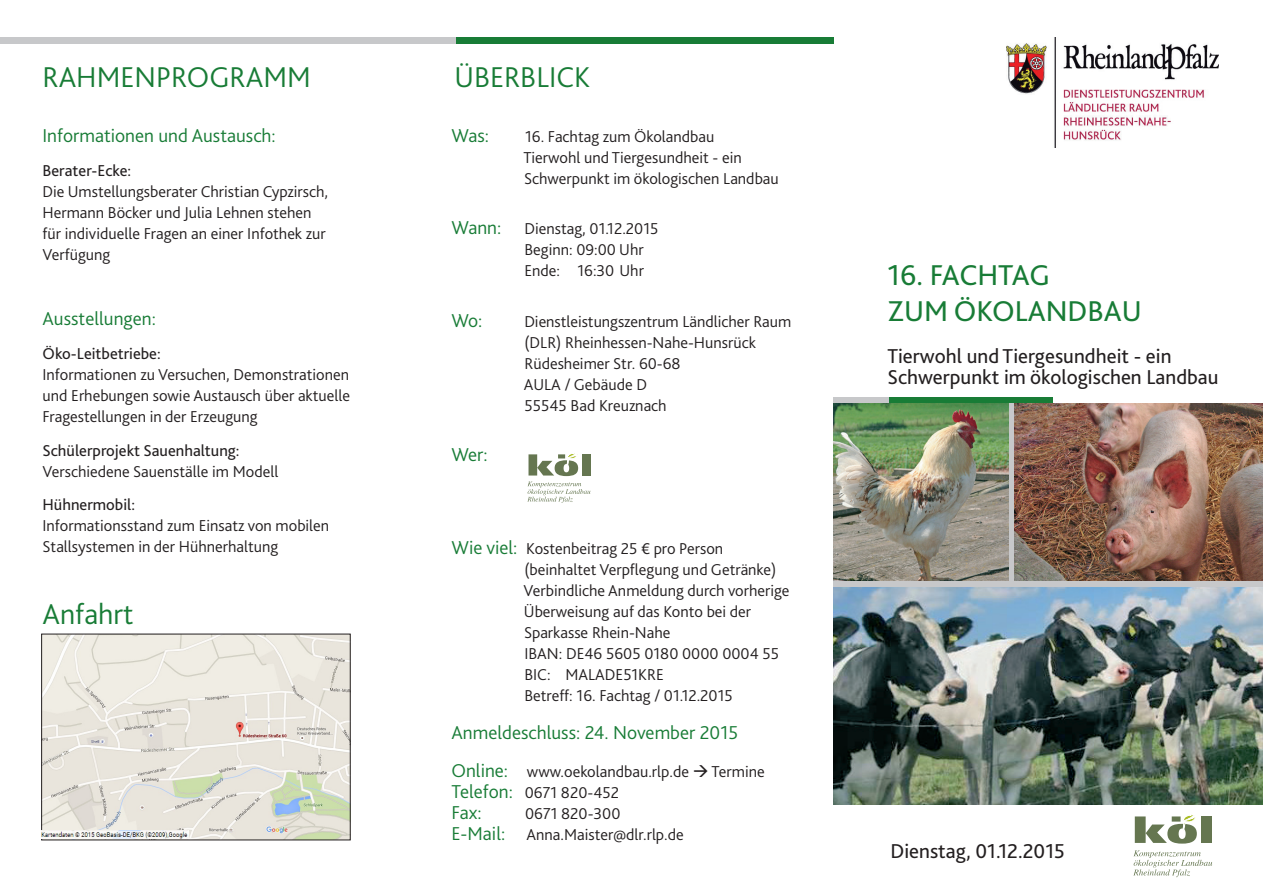
<style>
.page{position:relative;width:1263px;height:893px;background:#fff}
.page>*{position:absolute;margin:0;border:0;box-sizing:border-box;transform-origin:0 0}
.Überschrift{font:300 30px "Bliss 2";color:#187c36}
.Text_normal{font:30px "Bliss 2";color:#187c36}
.Text_normal-2{font:300 30px "Bliss 2";color:#187c36}
.Text_normal-3{font:21px/21px "Bliss 2";color:#231f20}
.Text_normal-4{font:300 19.5px "Bliss 2";color:#187c36}
.Text_normal-5{font:300 16.5px/21px "Bliss 2";color:#231f20}
.Text_normal-6{font:16.5px "Bliss 2";color:#231f20}
.s1{font-size:19.5px;color:#187c36}
</style>
<div class="page">
<div style="left:0;top:37px;width:456px;height:6px;background:#c7c8ca"></div>
<div style="left:456px;top:37px;width:377px;height:6px;background:#187c36"></div>
<div style="left:1201px;top:816px;width:11px;height:27px;background:#657650"></div>
<svg style="left:1133px;top:850px;width:79px;height:27px"></svg>
<svg style="left:1135px;top:815px;width:62px;height:29px"></svg>
<img style="left:43px;top:636px;width:305px;height:202px">
<img style="left:41px;top:830px;width:147px;height:8px">
<div style="left:582px;top:454px;width:8px;height:22px;background:#657650"></div>
<svg style="left:527px;top:482px;width:63px;height:21px"></svg>
<svg style="left:528px;top:453px;width:50px;height:23px"></svg>
<img style="left:1006px;top:37px;width:212px;height:111px">
<div style="left:1009px;top:400px;width:6px;height:199px;background:#c7c8ca"></div>
<img style="left:1015px;top:403px;width:248px;height:178px">
<img style="left:833px;top:403px;width:176px;height:178px">
<div style="left:833px;top:398px;width:56px;height:5px;background:#c7c8ca"></div>
<div style="left:889px;top:398px;width:163px;height:5px;background:#187c36"></div>
<img style="left:833px;top:587px;width:430px;height:218px">
<div style="left:833px;top:581px;width:430px;height:6px;background:#c7c8ca"></div>
<p class="Überschrift" style="left:43px;top:58px;width:270px">RAHMENPROGRAMM</p>
<p class="Überschrift" style="left:454px;top:59px;width:137px">ÜBERBLICK</p>
<p class="Text_normal-4" style="left:43px;top:123px;width:235px">Informationen und Austausch:</p>
<p class="Text_normal-6" style="left:43px;top:160px;width:90px">Berater-Ecke:</p>
<p class="Text_normal-5" style="left:43px;top:180px;width:287px">Die Umstellungsberater Christian Cypzirsch, Hermann Böcker und Julia Lehnen stehen für individuelle Fragen an einer Infothek zur Verfügung</p>
<p class="Text_normal-4" style="left:43px;top:306px;width:115px">Ausstellungen:</p>
<p class="Text_normal-6" style="left:43px;top:343px;width:120px">Öko-Leitbetriebe:</p>
<p class="Text_normal-5" style="left:43px;top:363px;width:309px;text-align:justify">Informationen zu Versuchen, Demonstrationen und Erhebungen sowie Austausch über aktuelle Fragestellungen in der Erzeugung</p>
<p class="Text_normal-6" style="left:43px;top:440px;width:199px">Schülerprojekt Sauenhaltung:</p>
<p class="Text_normal-5" style="left:43px;top:460px;width:237px">Verschiedene Sauenställe im Modell</p>
<p class="Text_normal-6" style="left:43px;top:495px;width:94px">Hühnermobil:</p>
<p class="Text_normal-5" style="left:43px;top:515px;width:288px">Informationsstand zum Einsatz von mobilen<br>Stallsystemen in der Hühnerhaltung</p>
<p class="Text_normal-2" style="left:43px;top:596px;width:92px">Anfahrt</p>
<p class="Text_normal-4" style="left:451px;top:123px;width:39px">Was:</p>
<p class="Text_normal-5" style="left:525px;top:126px;width:191px">16. Fachtag zum Ökolandbau</p>
<p class="Text_normal-5" style="left:523px;top:147px;width:257px">Tierwohl und Tiergesundheit - ein<br>Schwerpunkt im ökologischen Landbau</p>
<p class="Text_normal-4" style="left:451px;top:216px;width:51px">Wann:</p>
<p class="Text_normal-5" style="left:524px;top:218px;width:136px">Dienstag, 01.12.2015</p>
<p class="Text_normal-5" style="left:524px;top:239px;width:121px">Beginn: 09:00 Uhr</p>
<p class="Text_normal-5" style="left:524px;top:260px;width:121px">Ende: 16:30 Uhr</p>
<p class="Text_normal-4" style="left:451px;top:308px;width:33px">Wo:</p>
<p class="Text_normal-5" style="left:524px;top:311px;width:268px">Dienstleistungszentrum Ländlicher Raum (DLR) Rheinhessen-Nahe-Hunsrück</p>
<p class="Text_normal-5" style="left:524px;top:353px;width:158px">Rüdesheimer Str. 60-68</p>
<p class="Text_normal-5" style="left:524px;top:374px;width:125px">AULA / Gebäude D</p>
<p class="Text_normal-5" style="left:524px;top:395px;width:144px">55545 Bad Kreuznach</p>
<p class="Text_normal-4" style="left:451px;top:443px;width:38px">Wer:</p>
<p class="Text_normal-5" style="left:451px;top:538px;width:273px"><span class="s1">Wie viel:</span> Kostenbeitrag 25 € pro Person</p>
<p class="Text_normal-5" style="left:524px;top:559px;width:253px">(beinhaltet Verpflegung und Getränke)</p>
<p class="Text_normal-5" style="left:523px;top:580px;width:268px">Verbindliche Anmeldung durch vorherige<br>Überweisung auf das Konto bei der<br>Sparkasse Rhein-Nahe</p>
<p class="Text_normal-5" style="left:524px;top:643px;width:256px">IBAN: DE46 5605 0180 0000 0004 55</p>
<p class="Text_normal-5" style="left:524px;top:664px;width:141px">BIC: MALADE51KRE</p>
<p class="Text_normal-5" style="left:524px;top:685px;width:210px">Betreff: 16. Fachtag / 01.12.2015</p>
<p class="Text_normal-4" style="left:451px;top:720px;width:288px">Anmeldeschluss: 24. November 2015</p>
<p class="Text_normal-5" style="left:451px;top:761px;width:315px"><span class="s1">Online:</span> www.oekolandbau.rlp.de → Termine</p>
<p class="Text_normal-5" style="left:451px;top:782px;width:169px"><span class="s1">Telefon:</span> 0671 820-452</p>
<p class="Text_normal-4" style="left:451px;top:800px;width:32px">Fax:</p>
<p class="Text_normal-5" style="left:525px;top:803px;width:97px">0671 820-300</p>
<p class="Text_normal-4" style="left:451px;top:821px;width:55px">E-Mail:</p>
<p class="Text_normal-5" style="left:526px;top:824px;width:159px">Anna.Maister@dlr.rlp.de</p>
<p class="Text_normal" style="left:887px;top:256px;width:164px">16. FACHTAG</p>
<p class="Text_normal" style="left:887px;top:292px;width:256px">ZUM ÖKOLANDBAU</p>
<p class="Text_normal-3" style="left:887px;top:345px;width:333px">Tierwohl und Tiergesundheit - ein<br>Schwerpunkt im ökologischen Landbau</p>
<p class="Text_normal-3" style="left:890px;top:840px;width:176px">Dienstag, 01.12.2015</p>
</div>
